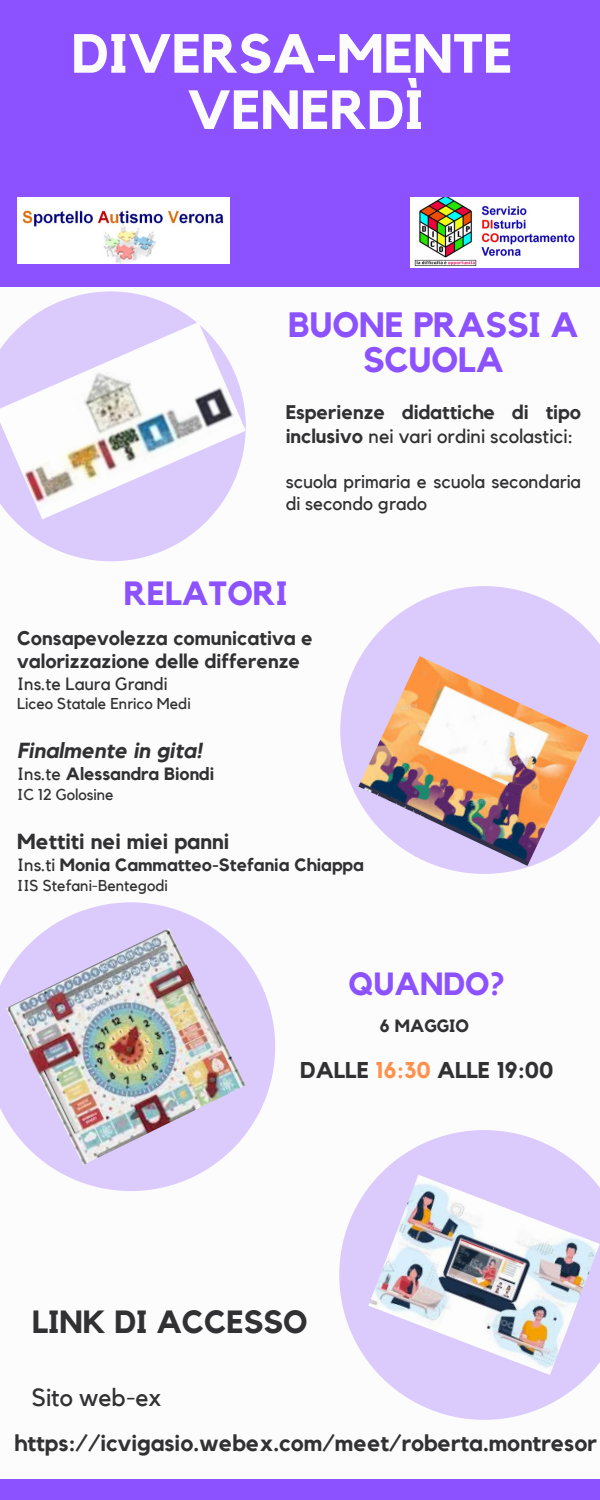
<style>
.page{position:relative;width:600px;height:1500px;background:#fff}
.page>*{position:absolute;margin:0;border:0;box-sizing:border-box;transform-origin:0 0}
.t1{font:700 54.5px/56.2px "Kollektif";color:#fdfcfc;text-align:center}
.t2{font:700 35.1px/34.5px "Kollektif";color:#8c52ff;text-align:center}
.t3{font:700 33.5px "Kollektif";color:#8c52ff}
.t4{font:700 32px "Kollektif";color:#313133}
.t5{font:700 32px "Kollektif";color:#8c52ff}
.t6{font:24.7px "Kollektif";color:#313133}
.t7{font:700 22.7px "Kollektif";color:#313133}
.t8{font:700 21.7px "Kollektif";color:#313133}
.t9{font:italic 700 21.7px "Kollektif";color:#313133}
.t10{font:700 19.7px/23.2px "Kollektif";color:#313133}
.t11{font:18.7px/21.8px "Kollektif";color:#313133}
.t12{font:700 17.7px "Kollektif";color:#313133}
.t13{font:17.7px "Kollektif";color:#313133}
.t14{font:15.7px "Kollektif";color:#313133}
.s1{font-weight:400}
.s2{color:#ff914d}
</style>
<div class="page">
<svg style="left:13px;top:291px;width:196px;height:270px;fill:#dbcafc"></svg>
<svg style="left:340px;top:586px;width:260px;height:288px;fill:#dbcafc"></svg>
<svg style="left:0;top:902px;width:275px;height:289px"></svg>
<svg style="left:339px;top:1130px;width:250px;height:290px;fill:#dbcafc"></svg>
<div style="left:0;top:1479px;width:600px;height:21px;background:#8c52ff"></div>
<div style="left:0;top:0;width:600px;height:286px;background:#8c52ff"></div>
<img style="left:0;top:322px;width:246px;height:197px">
<img style="left:358px;top:656px;width:231px;height:210px">
<img style="left:6px;top:928px;width:240px;height:237px">
<img style="left:368px;top:1175px;width:232px;height:200px">
<img style="left:410px;top:197px;width:168px;height:70px">
<img style="left:17px;top:197px;width:213px;height:66px">
<p class="t1" style="left:72px;top:28px;width:443px">DIVERSA-MENTE<br>VENERDÌ</p>
<p class="t2" style="left:288px;top:309px;width:292px">BUONE PRASSI A<br>SCUOLA</p>
<p class="t10" style="left:286px;top:402px;width:297px">Esperienze didattiche di tipo inclusivo <span class="s1">nei vari ordini scolastici:</span></p>
<p class="t11" style="left:286px;top:472px;width:297px">scuola primaria e scuola secondaria di secondo grado</p>
<p class="t3" style="left:124px;top:578px;width:165px">RELATORI</p>
<p class="t10" style="left:17px;top:627px;width:297px">Consapevolezza comunicativa e valorizzazione delle differenze</p>
<p class="t13" style="left:17px;top:675px;width:152px">Ins.te Laura Grandi</p>
<p class="t14" style="left:17px;top:696px;width:175px">Liceo Statale Enrico Medi</p>
<p class="t9" style="left:17px;top:740px;width:187px">Finalmente in gita!</p>
<p class="t12" style="left:17px;top:766px;width:198px"><span class="s1">Ins.te</span> Alessandra Biondi</p>
<p class="t14" style="left:17px;top:787px;width:98px">IC 12 Golosine</p>
<p class="t8" style="left:17px;top:831px;width:214px">Mettiti nei miei panni</p>
<p class="t12" style="left:17px;top:857px;width:348px"><span class="s1">Ins.ti</span> Monia Cammatteo-Stefania Chiappa</p>
<p class="t14" style="left:17px;top:878px;width:152px">IIS Stefani-Bentegodi</p>
<p class="t5" style="left:349px;top:969px;width:158px">QUANDO?</p>
<p class="t12" style="left:380px;top:1017px;width:91px">6 MAGGIO</p>
<p class="t7" style="left:300px;top:1060px;width:255px">DALLE <span class="s2">16:30</span> ALLE 19:00</p>
<p class="t4" style="left:32px;top:1307px;width:277px">LINK DI ACCESSO</p>
<p class="t6" style="left:32px;top:1386px;width:131px">Sito web-ex</p>
<p class="t7" style="left:15px;top:1433px;width:584px">https://icvigasio.webex.com/meet/roberta.montresor</p>
</div>
